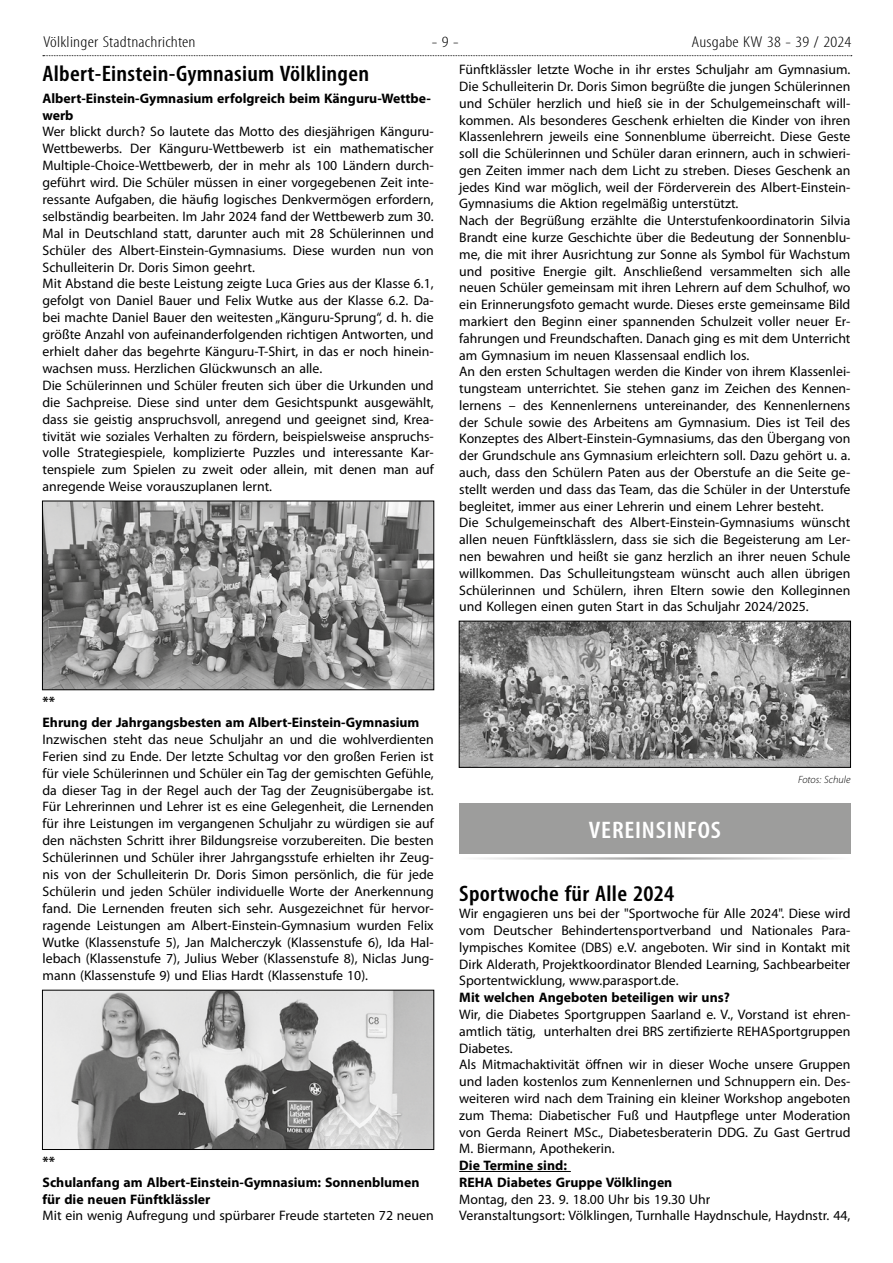
<style>
.page{position:relative;width:893px;height:1263px;background:#fff}
.page>*{position:absolute;margin:0;border:0;box-sizing:border-box;transform-origin:0 0}
.t1{font:600 condensed 24px "Myriad Pro";letter-spacing:.03em;color:#fff;scale:1.1 1}
.t2{font:600 condensed 22.5px "Myriad Pro";letter-spacing:.01em;color:#000;scale:1.1 1}
.t3{font:300 condensed 15.75px "Myriad Pro";letter-spacing:.01em;color:#000;scale:1.2 1}
.t4{font:13.8px/16.8px "Myriad Pro";color:#000}
.t5{font:700 13.8px/21.1px "Myriad Pro";color:#000}
.t6{font:italic 300 10.5px "Myriad Pro";color:#000}
</style>
<div class="page">
<svg style="left:43px;top:55px;width:809px;height:1px"></svg>
<img style="left:44px;top:503px;width:388px;height:185px">
<div style="left:42px;top:501px;width:392px;height:189px;border:1px solid #000"></div>
<img style="left:44px;top:992px;width:388px;height:156px">
<div style="left:42px;top:990px;width:392px;height:160px;border:1px solid #000"></div>
<hr style="left:459px;top:1171px;width:112px;height:1px;background:#000">
<img style="left:461px;top:623px;width:388px;height:142px">
<div style="left:459px;top:621px;width:392px;height:146px;border:1px solid #000"></div>
<div style="left:459px;top:803px;width:391px;height:51px;background:#9d9d9c"></div>
<hr style="left:459px;top:857px;width:391px;height:2px;background:#9d9d9c">
<p class="t3" style="left:43px;top:33px;width:128px">Völklinger Stadtnachrichten</p>
<p class="t3" style="left:432px;top:33px;width:24px">- 9 -</p>
<p class="t3" style="left:692px;top:33px;width:135px">Ausgabe KW 38 - 39 / 2024</p>
<h2 class="t2" style="left:43px;top:59px;width:298px">Albert-Einstein-Gymnasium Völklingen</h2>
<p class="t5" style="left:43px;top:89px;width:390px;line-height:17px">Albert-Einstein-Gymnasium erfolgreich beim Känguru-Wettbe&shy;werb</p>
<p class="t4" style="left:43px;top:123px;width:393px">Wer blickt durch? So lautete das Motto des diesjährigen Känguru-Wettbewerbs. Der Känguru-Wettbewerb ist ein mathematischer Multiple-Choice-Wettbewerb, der in mehr als 100 Ländern durch&shy;geführt wird. Die Schüler müssen in einer vorgegebenen Zeit inte&shy;ressante Aufgaben, die häufig logisches Denkvermögen erfordern, selbständig bearbeiten. Im Jahr 2024 fand der Wettbewerb zum 30.<br>Mal in Deutschland statt, darunter auch mit 28 Schülerinnen und Schüler des Albert-Einstein-Gymnasiums. Diese wurden nun von Schulleiterin Dr. Doris Simon geehrt.<br>Mit Abstand die beste Leistung zeigte Luca Gries aus der Klasse 6.1, gefolgt von Daniel Bauer und Felix Wutke aus der Klasse 6.2. Da&shy;bei machte Daniel Bauer den weitesten „Känguru-Sprung“, d. h. die größte Anzahl von aufeinanderfolgenden richtigen Antworten, und erhielt daher das begehrte Känguru-T-Shirt, in das er noch hinein&shy;wachsen muss. Herzlichen Glückwunsch an alle.<br>Die Schülerinnen und Schüler freuten sich über die Urkunden und die Sachpreise. Diese sind unter dem Gesichtspunkt ausgewählt, dass sie geistig anspruchsvoll, anregend und geeignet sind, Krea&shy;tivität wie soziales Verhalten zu fördern, beispielsweise anspruchs&shy;volle Strategiespiele, komplizierte Puzzles und interessante Kar&shy;tenspiele zum Spielen zu zweit oder allein, mit denen man auf anregende Weise vorauszuplanen lernt.</p>
<p class="t4" style="left:459px;top:61px;width:393px">Fünftklässler letzte Woche in ihr erstes Schuljahr am Gymnasium.<br>Die Schulleiterin Dr. Doris Simon begrüßte die jungen Schülerinnen und Schüler herzlich und hieß sie in der Schulgemeinschaft will&shy;kommen. Als besonderes Geschenk erhielten die Kinder von ihren Klassenlehrern jeweils eine Sonnenblume überreicht. Diese Geste soll die Schülerinnen und Schüler daran erinnern, auch in schwieri&shy;gen Zeiten immer nach dem Licht zu streben. Dieses Geschenk an jedes Kind war möglich, weil der Förderverein des Albert-Einstein-Gymnasiums die Aktion regelmäßig unterstützt.<br>Nach der Begrüßung erzählte die Unterstufenkoordinatorin Silvia Brandt eine kurze Geschichte über die Bedeutung der Sonnenblu&shy;me, die mit ihrer Ausrichtung zur Sonne als Symbol für Wachstum und positive Energie gilt. Anschließend versammelten sich alle neuen Schüler gemeinsam mit ihren Lehrern auf dem Schulhof, wo ein Erinnerungsfoto gemacht wurde. Dieses erste gemeinsame Bild markiert den Beginn einer spannenden Schulzeit voller neuer Er&shy;fahrungen und Freundschaften. Danach ging es mit dem Unterricht am Gymnasium im neuen Klassensaal endlich los.<br>An den ersten Schultagen werden die Kinder von ihrem Klassenlei&shy;tungsteam unterrichtet. Sie stehen ganz im Zeichen des Kennen&shy;lernens – des Kennenlernens untereinander, des Kennenlernens der Schule sowie des Arbeitens am Gymnasium. Dies ist Teil des Konzeptes des Albert-Einstein-Gymnasiums, das den Übergang von der Grundschule ans Gymnasium erleichtern soll. Dazu gehört u. a. auch, dass den Schülern Paten aus der Oberstufe an die Seite ge&shy;stellt werden und dass das Team, das die Schüler in der Unterstufe begleitet, immer aus einer Lehrerin und einem Lehrer besteht.<br>Die Schulgemeinschaft des Albert-Einstein-Gymnasiums wünscht allen neuen Fünftklässlern, dass sie sich die Begeisterung am Ler&shy;nen bewahren und heißt sie ganz herzlich an ihrer neuen Schule willkommen. Das Schulleitungsteam wünscht auch allen übrigen Schülerinnen und Schülern, ihren Eltern sowie den Kolleginnen und Kollegen einen guten Start in das Schuljahr 2024/2025.</p>
<p class="t5" style="left:43px;top:690px;width:378px">**<br>Ehrung der Jahrgangsbesten am Albert-Einstein-Gymnasium</p>
<p class="t4" style="left:43px;top:730px;width:393px;text-align:justify">Inzwischen steht das neue Schuljahr an und die wohlverdienten Ferien sind zu Ende. Der letzte Schultag vor den großen Ferien ist für viele Schülerinnen und Schüler ein Tag der gemischten Gefühle, da dieser Tag in der Regel auch der Tag der Zeugnisübergabe ist.<br>Für Lehrerinnen und Lehrer ist es eine Gelegenheit, die Lernenden für ihre Leistungen im vergangenen Schuljahr zu würdigen sie auf den nächsten Schritt ihrer Bildungsreise vorzubereiten. Die besten Schülerinnen und Schüler ihrer Jahrgangsstufe erhielten ihr Zeug&shy;nis von der Schulleiterin Dr. Doris Simon persönlich, die für jede Schülerin und jeden Schüler individuelle Worte der Anerkennung fand. Die Lernenden freuten sich sehr. Ausgezeichnet für hervor&shy;ragende Leistungen am Albert-Einstein-Gymnasium wurden Felix Wutke (Klassenstufe 5), Jan Malcherczyk (Klassenstufe 6), Ida Hal&shy;lebach (Klassenstufe 7), Julius Weber (Klassenstufe 8), Niclas Jung&shy;mann (Klassenstufe 9) und Elias Hardt (Klassenstufe 10).</p>
<p class="t5" style="left:43px;top:1150px;width:378px">**<br>Schulanfang am Albert-Einstein-Gymnasium: Sonnenblumen</p>
<p class="t5" style="left:43px;top:1188px;width:169px">für die neuen Fünftklässler</p>
<p class="t4" style="left:43px;top:1207px;width:393px">Mit ein wenig Aufregung und spürbarer Freude starteten 72 neuen</p>
<h1 class="t1" style="left:589px;top:815px;width:121px">VEREINSINFOS</h1>
<p class="t6" style="left:798px;top:774px;width:54px">Fotos: Schule</p>
<h2 class="t2" style="left:459px;top:879px;width:197px">Sportwoche für Alle 2024</h2>
<p class="t4" style="left:459px;top:905px;width:393px;text-align:justify">Wir engagieren uns bei der "Sportwoche für Alle 2024". Diese wird vom Deutscher Behindertensportverband und Nationales Para&shy;lympisches Komitee (DBS) e.V. angeboten. Wir sind in Kontakt mit Dirk Alderath, Projektkoordinator Blended Learning, Sachbearbeiter Sportentwicklung, www.parasport.de.</p>
<p class="t5" style="left:459px;top:986px;width:272px">Mit welchen Angeboten beteiligen wir uns?</p>
<p class="t4" style="left:459px;top:1006px;width:393px">Wir, die Diabetes Sportgruppen Saarland e. V., Vorstand ist ehren&shy;amtlich tätig, unterhalten drei BRS zertifizierte REHASportgruppen Diabetes.<br>Als Mitmachaktivität öffnen wir in dieser Woche unsere Gruppen und laden kostenlos zum Kennenlernen und Schnuppern ein. Des&shy;weiteren wird nach dem Training ein kleiner Workshop angeboten zum Thema: Diabetischer Fuß und Hautpflege unter Moderation von Gerda Reinert MSc., Diabetesberaterin DDG. Zu Gast Gertrud M. Biermann, Apothekerin.</p>
<p class="t5" style="left:459px;top:1156px;width:215px;line-height:16.8px">Die Termine sind:<br>REHA Diabetes Gruppe Völklingen</p>
<p class="t4" style="left:459px;top:1190px;width:393px">Montag, den 23. 9. 18.00 Uhr bis 19.30 Uhr<br>Veranstaltungsort: Völklingen, Turnhalle Haydnschule, Haydnstr. 44,</p>
</div>
